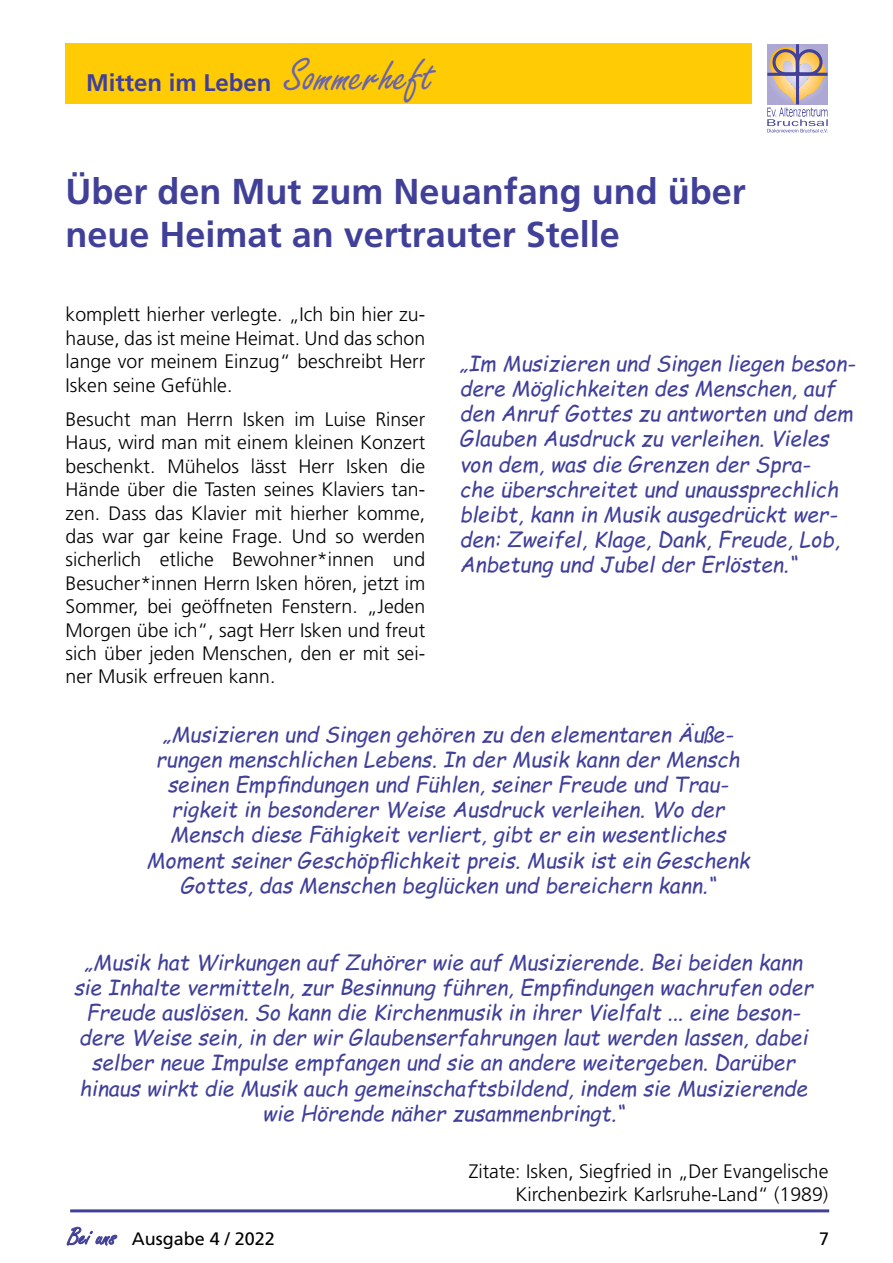
<style>
.page{position:relative;width:893px;height:1263px;background:#fff}
.page>*{position:absolute;margin:0;border:0;box-sizing:border-box;transform-origin:0 0}
.t1{font:700 36px/43.2px "Frutiger";color:#414099}
.t2{font:700 24px "Frutiger";color:#414099}
.t3{font:italic 21px/25.2px "Comic Sans MS";color:#414099;text-align:center}
.t4{font:300 19.5px/23.4px "Frutiger";color:#000;text-align:justify}
.t5{font:18px "Frutiger";color:#000}
.s1{font-family:"Freestyle Script";font-weight:400;font-size:49.5px;color:#6863ad}
.s2{font-family:"Freestyle Script";font-size:25.95px;color:#414099}
</style>
<div class="page">
<svg style="left:66px;top:1226px;width:52px;height:20px"></svg>
<hr style="left:70px;top:1209px;width:759px;height:3px;background:#414099">
<svg style="left:767px;top:44px;width:61px;height:88px"></svg>
<div style="left:65px;top:43px;width:687px;height:61px;background:#ffcb05"></div>
<p class="t2" style="left:86px;top:68px;width:349px">Mitten im Leben <span class="s1">Sommerheft</span></p>
<h1 class="t1" style="left:66px;top:169px;width:682px">Über den Mut zum Neuanfang und über neue Heimat an vertrauter Stelle</h1>
<p class="t4" style="left:66px;top:303px;width:361px">komplett hierher verlegte. „Ich bin hier zu&shy;hause, das ist meine Heimat. Und das schon lange vor meinem Einzug“ beschreibt Herr Isken seine Gefühle.</p>
<p class="t4" style="left:66px;top:407px;width:361px">Besucht man Herrn Isken im Luise Rinser Haus, wird man mit einem kleinen Konzert beschenkt. Mühelos lässt Herr Isken die Hände über die Tasten seines Klaviers tan&shy;zen. Dass das Klavier mit hierher komme, das war gar keine Frage. Und so werden sicherlich etliche Bewohner*innen und Besucher*innen Herrn Isken hören, jetzt im Sommer, bei geöffneten Fenstern. „Jeden Morgen übe ich“, sagt Herr Isken und freut sich über jeden Menschen, den er mit sei&shy;ner Musik erfreuen kann.</p>
<p class="t3" style="left:460px;top:350px;width:397px;text-align:left">„Im Musizieren und Singen liegen beson&shy;dere Möglichkeiten des Menschen, auf den Anruf Gottes zu antworten und dem Glauben Ausdruck zu verleihen. Vieles von dem, was die Grenzen der Spra-<br>che überschreitet und unaussprechlich bleibt, kann in Musik ausgedrückt wer&shy;den: Zweifel, Klage, Dank, Freude, Lob, Anbetung und Jubel der Erlösten.“</p>
<p class="t3" style="left:147px;top:721px;width:605px">„Musizieren und Singen gehören zu den elementaren Äuße&shy;rungen menschlichen Lebens. In der Musik kann der Mensch seinen Empfindungen und Fühlen, seiner Freude und Trau&shy;rigkeit in besonderer Weise Ausdruck verleihen. Wo der Mensch diese Fähigkeit verliert, gibt er ein wesentliches Moment seiner Geschöpflichkeit preis. Musik ist ein Geschenk Gottes, das Menschen beglücken und bereichern kann.“</p>
<p class="t3" style="left:74px;top:948px;width:740px">„Musik hat Wirkungen auf Zuhörer wie auf Musizierende. Bei beiden kann sie Inhalte vermitteln, zur Besinnung führen, Empfindungen wachrufen oder Freude auslösen. So kann die Kirchenmusik in ihrer Vielfalt ... eine beson&shy;dere Weise sein, in der wir Glaubenserfahrungen laut werden lassen, dabei selber neue Impulse empfangen und sie an andere weitergeben. Darüber hinaus wirkt die Musik auch gemeinschaftsbildend, indem sie Musizierende wie Hörende näher zusammenbringt.“</p>
<p class="t4" style="left:469px;top:1159px;width:361px;text-align:right">Zitate: Isken, Siegfried in „Der Evangelische<br>Kirchenbezirk Karlsruhe-Land“ (1989)</p>
<p class="t5" style="left:68px;top:1228px;width:208px"><span class="s2">Bei uns</span> Ausgabe 4 / 2022</p>
<p class="t5" style="left:819px;top:1228px;width:12px">9</p>
<p class="t5" style="left:819px;top:1228px;width:12px">7</p>
</div>
